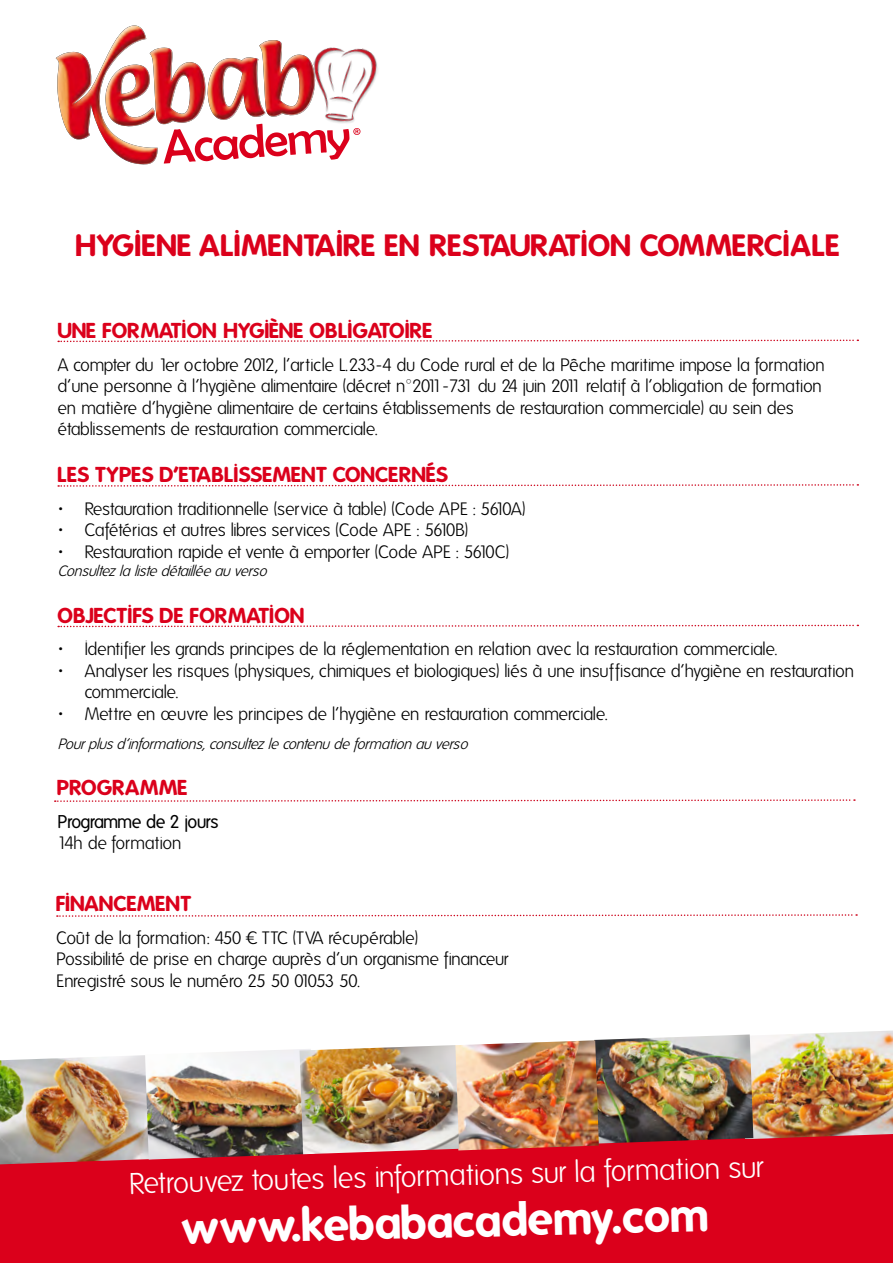
<style>
.page{position:relative;width:893px;height:1263px;background:#fff}
.page>*{position:absolute;margin:0;border:0;box-sizing:border-box;transform-origin:0 0}
.t1{font:700 45px "Folks";color:#fff}
.t2{font:300 30px "Folks";color:#fff}
.t3{font:700 30px "Folks";color:#db001b}
.t4{font:700 21px "Folks";color:#db001b}
.t5{font:300 18px/21.6px "Folks";letter-spacing:-.035em;color:#000}
.t6{font:18px "Folks";letter-spacing:-.035em;color:#000}
.t7{font:italic 300 15px "Folks";color:#000}
</style>
<div class="page">
<div style="left:0;top:1139px;width:893px;height:124px;background:#db001b"></div>
<img style="left:0;top:1055px;width:152px;height:109px">
<img style="left:145px;top:1049px;width:169px;height:110px">
<img style="left:753px;top:1030px;width:140px;height:109px">
<img style="left:594px;top:1034px;width:159px;height:109px">
<img style="left:459px;top:1040px;width:140px;height:110px">
<img style="left:299px;top:1045px;width:160px;height:109px">
<img style="left:360px;top:48px;width:18px;height:55px">
<img style="left:56px;top:26px;width:304px;height:139px">
<svg style="left:58px;top:339px;width:800px;height:4px"></svg>
<svg style="left:58px;top:484px;width:800px;height:3px"></svg>
<svg style="left:58px;top:624px;width:800px;height:4px"></svg>
<svg style="left:55px;top:799px;width:800px;height:3px"></svg>
<svg style="left:57px;top:914px;width:800px;height:3px"></svg>
<h2 class="t3" style="left:75px;top:227px;width:18px">HYGIENE</h2>
<h2 class="t3" style="left:200px;top:227px;width:17px">ALIMENTAIRE</h2>
<h2 class="t3" style="left:384px;top:227px;width:62px">EN RESTA</h2>
<h2 class="t3" style="left:510px;top:227px;width:38px">URATION</h2>
<h2 class="t3" style="left:640px;top:227px;width:20px">COMMERCIALE</h2>
<p class="t4" style="left:57px;top:318px;width:377px">Une formation hygiène obligatoire</p>
<p class="t5" style="left:57px;top:354px;width:769px">A compter du 1er octobre 2012, l’article L.233-4 du Code rural et de la Pêche maritime impose la formation d’une personne à l’hygiène alimentaire (décret n°2011-731 du 24 juin 2011 relatif à l’obligation de formation en matière d’hygiène alimentaire de certains établissements de restauration commerciale) au sein des établissements de restauration commerciale.</p>
<p class="t4" style="left:57px;top:462px;width:392px">LEs types d’etablissement concernés</p>
<p class="t5" style="left:57px;top:498px;width:470px">• Restauration traditionnelle (service à table) (Code APE : 5610A)</p>
<p class="t5" style="left:57px;top:519px;width:413px">• Cafétérias et autres libres services (Code APE : 5610B)</p>
<p class="t5" style="left:57px;top:541px;width:454px">• Restauration rapide et vente à emporter (Code APE : 5610C)</p>
<p class="t7" style="left:57px;top:563px;width:215px">Consultezla listedétailléeau verso</p>
<p class="t4" style="left:57px;top:603px;width:47px">OBJECTI</p>
<p class="t4" style="left:133px;top:603px;width:81px">FS DE FORMATION</p>
<p class="t5" style="left:57px;top:638px;width:722px">• Identifier les grands principes de la réglementation en relation avec la restauration commerciale.</p>
<p class="t5" style="left:84px;top:660px;width:771px;text-indent:-27px">• Analyser les risques (physiques, chimiques et biologiques) liés à une insuffisance d’hygiène en restauration commerciale.</p>
<p class="t5" style="left:57px;top:703px;width:553px">• Mettre en œuvre les principes de l’hygiène en restauration commerciale.</p>
<p class="t7" style="left:57px;top:735px;width:416px">Pourplusd’informations,consultezlecontenu deformation au verso</p>
<p class="t4" style="left:57px;top:775px;width:132px">Programme</p>
<p class="t6" style="left:57px;top:812px;width:163px">Programme de 2 jours</p>
<p class="t5" style="left:57px;top:833px;width:126px">14h de formation</p>
<p class="t4" style="left:56px;top:892px;width:137px">Financement</p>
<p class="t5" style="left:56px;top:927px;width:454px">Coût de la formation: 450 € TTC (TVA récupérable)<br>Possibilité de prise en charge auprès d’un organisme financeur<br>Enregistré sous le numéro 25 50 01053 50.</p>
<h2 class="t2" style="left:129px;top:1165px;width:636px;rotate:-1deg">Retrouvez toutes les informations sur la formation sur</h2>
<h1 class="t1" style="left:183px;top:1199px;width:529px;rotate:-1deg">www.kebabacademy.com</h1>
</div>
